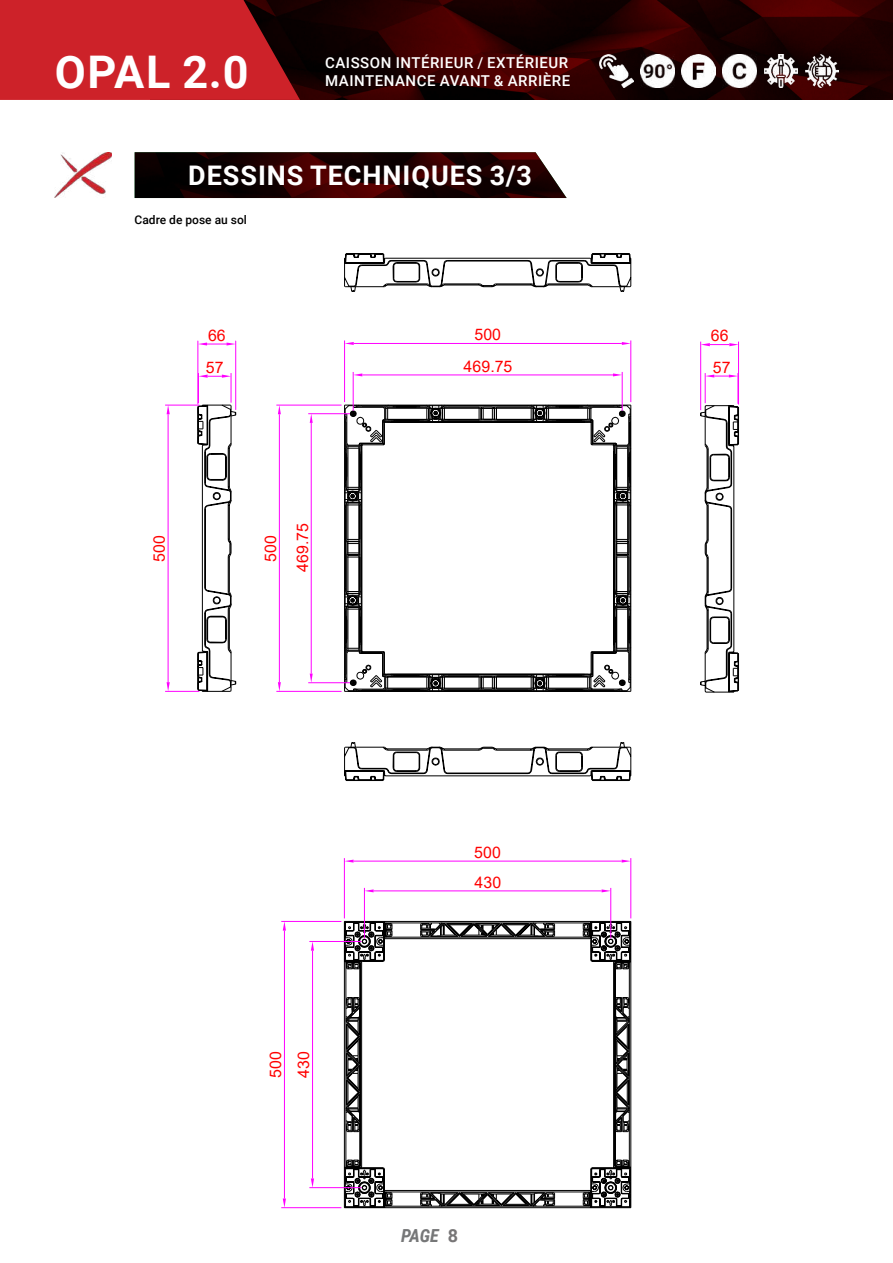
<style>
.page{position:relative;width:893px;height:1263px;background:#fff}
.page>*{position:absolute;margin:0;border:0;box-sizing:border-box;transform-origin:0 0}
.t1{font:700 45px "Roboto";color:#fff}
.t2{font:700 27px "Roboto";letter-spacing:.035em;color:#fff}
.t3{font:italic 700 18px "Roboto Condensed";color:#767778}
.t4{font:15.9px "Arial";letter-spacing:.01em;color:#f00}
.t5{font:500 15px/18px "Roboto";letter-spacing:.035em;color:#fff}
.t6{font:500 12px "Roboto";color:#000}
.s1{font-family:"Roboto";font-style:normal;color:#787677}
</style>
<div class="page">
<img style="left:54px;top:152px;width:58px;height:46px">
<svg style="left:165px;top:253px;width:574px;height:528px"></svg>
<hr style="left:198px;top:341px;width:1px;height:63px;background:#f0f">
<hr style="left:235px;top:341px;width:1px;height:69px;background:#f0f">
<svg style="left:198px;top:342px;width:38px;height:3px"></svg>
<svg style="left:281px;top:858px;width:351px;height:351px"></svg>
<img style="left:135px;top:152px;width:432px;height:46px">
<img style="left:300px;top:0;width:593px;height:100px">
<svg style="left:0;top:0;width:300px;height:100px;background:#bb1e25"></svg>
<img style="left:805px;top:54px;width:34px;height:34px">
<img style="left:764px;top:54px;width:34px;height:34px">
<img style="left:723px;top:54px;width:34px;height:34px">
<img style="left:682px;top:54px;width:33px;height:34px">
<img style="left:640px;top:54px;width:34px;height:34px">
<img style="left:599px;top:54px;width:34px;height:34px">
<h1 class="t1" style="left:55px;top:40px;width:195px">OPAL 2.0</h1>
<p class="t5" style="left:325px;top:53px;width:247px">CAISSON INTÉRIEUR / EXTÉRIEUR<br>MAINTENANCE AVANT &amp; ARRIÈRE</p>
<h2 class="t2" style="left:188px;top:157px;width:345px">DESSINS TECHNIQUES 3/3</h2>
<p class="t6" style="left:135px;top:211px;width:114px">Cadre de pose au sol</p>
<p class="t4" style="left:208px;top:324px;width:19px">66</p>
<p class="t4" style="left:474px;top:324px;width:28px">500</p>
<p class="t4" style="left:206px;top:356px;width:19px">57</p>
<p class="t4" style="left:463px;top:355px;width:50px">469.75</p>
<p class="t4" style="left:148px;top:561px;width:28px;rotate:-90deg">500</p>
<p class="t4" style="left:260px;top:561px;width:28px;rotate:-90deg">500</p>
<p class="t4" style="left:291px;top:572px;width:50px;rotate:-90deg">469.75</p>
<p class="t4" style="left:265px;top:1078px;width:28px;rotate:-90deg">500</p>
<p class="t4" style="left:293px;top:1078px;width:28px;rotate:-90deg">430</p>
<p class="t4" style="left:474px;top:841px;width:28px">500</p>
<p class="t4" style="left:475px;top:871px;width:28px">430</p>
<p class="t3" style="left:401px;top:1223px;width:59px">PAGE <span class="s1">8</span></p>
<p class="t4" style="left:711px;top:325px;width:19px">66</p>
<p class="t4" style="left:713px;top:356px;width:19px">57</p>
</div>
